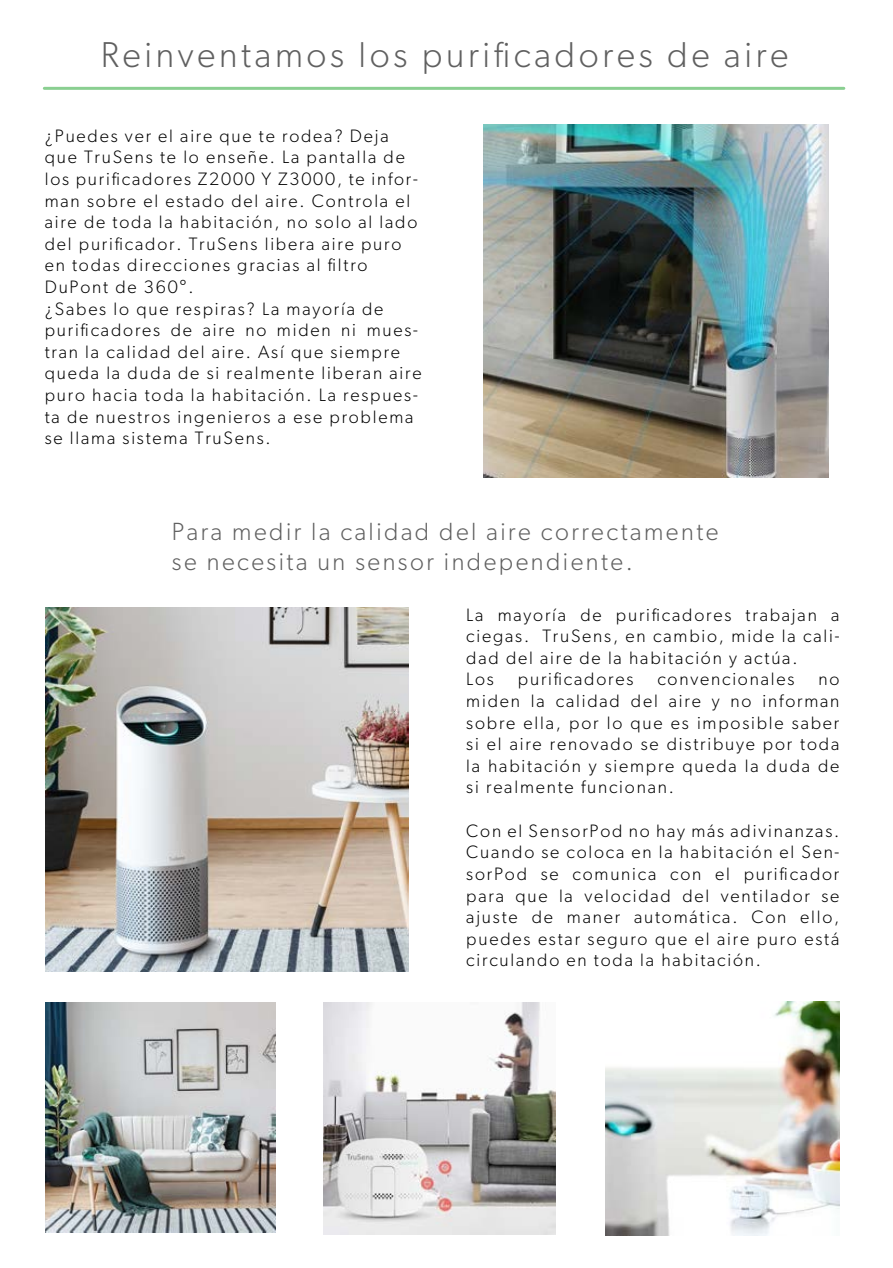
<style>
.page{position:relative;width:893px;height:1268px;background:#fff}
.page>*{position:absolute;margin:0;border:0;box-sizing:border-box;transform-origin:0 0}
.t1{font:300 36px "Gibson";letter-spacing:.1em;color:#606060}
.t2{font:300 24.9px/29.8px "Gibson";letter-spacing:.1em;color:#606060}
.t3{font:300 18px/21.6px "Gibson";letter-spacing:.1em;color:#000}
</style>
<div class="page">
<img style="left:484px;top:124px;width:345px;height:353px">
<hr style="left:44px;top:87px;width:800px;height:3px;background:#8acf91">
<img style="left:46px;top:607px;width:363px;height:363px">
<img style="left:46px;top:1002px;width:229px;height:229px">
<img style="left:323px;top:1002px;width:233px;height:232px">
<img style="left:605px;top:1001px;width:234px;height:233px">
<h1 class="t1" style="left:101px;top:33px;width:689px">Reinventamos los purificadores de aire</h1>
<p class="t3" style="left:45px;top:124px;width:378px">¿Puedes ver el aire que te rodea? Deja que TruSens te lo enseñe. La pantalla de los purificadores Z2000 Y Z3000, te infor&shy;man sobre el estado del aire. Controla el aire de toda la habitación, no solo al lado del purificador. TruSens libera aire puro en todas direcciones gracias al filtro DuPont de 360°.<br>¿Sabes lo que respiras? La mayoría de purificadores de aire no miden ni mues&shy;tran la calidad del aire. Así que siempre queda la duda de si realmente liberan aire puro hacia toda la habitación. La respues&shy;ta de nuestros ingenieros a ese problema se llama sistema TruSens.</p>
<h2 class="t2" style="left:172px;top:516px;width:548px">Para medir la calidad del aire correctamente se necesita un sensor independiente.</h2>
<p class="t3" style="left:466px;top:603px;width:375px">La mayoría de purificadores trabajan a ciegas. TruSens, en cambio, mide la cali&shy;dad del aire de la habitación y actúa.<br>Los</p>
<p class="t3" style="left:518px;top:668px;width:117px">purificadores</p>
<p class="t3" style="left:657px;top:668px;width:139px">convencionales</p>
<p class="t3" style="left:466px;top:668px;width:375px;text-align:justify;text-indent:352px">no miden la calidad del aire y no informan sobre ella, por lo que es imposible saber si el aire renovado se distribuye por toda la habitación y siempre queda la duda de si realmente funcionan.</p>
<p class="t3" style="left:466px;top:819px;width:375px;text-align:justify">Con el SensorPod no hay más adivinanzas.<br>Cuando se coloca en la habitación el Sen&shy;sorPod se comunica con el purificador para que la velocidad del ventilador se ajuste de maner automática. Con ello, puedes estar seguro que el aire puro está circulando en toda la habitación.</p>
</div>
